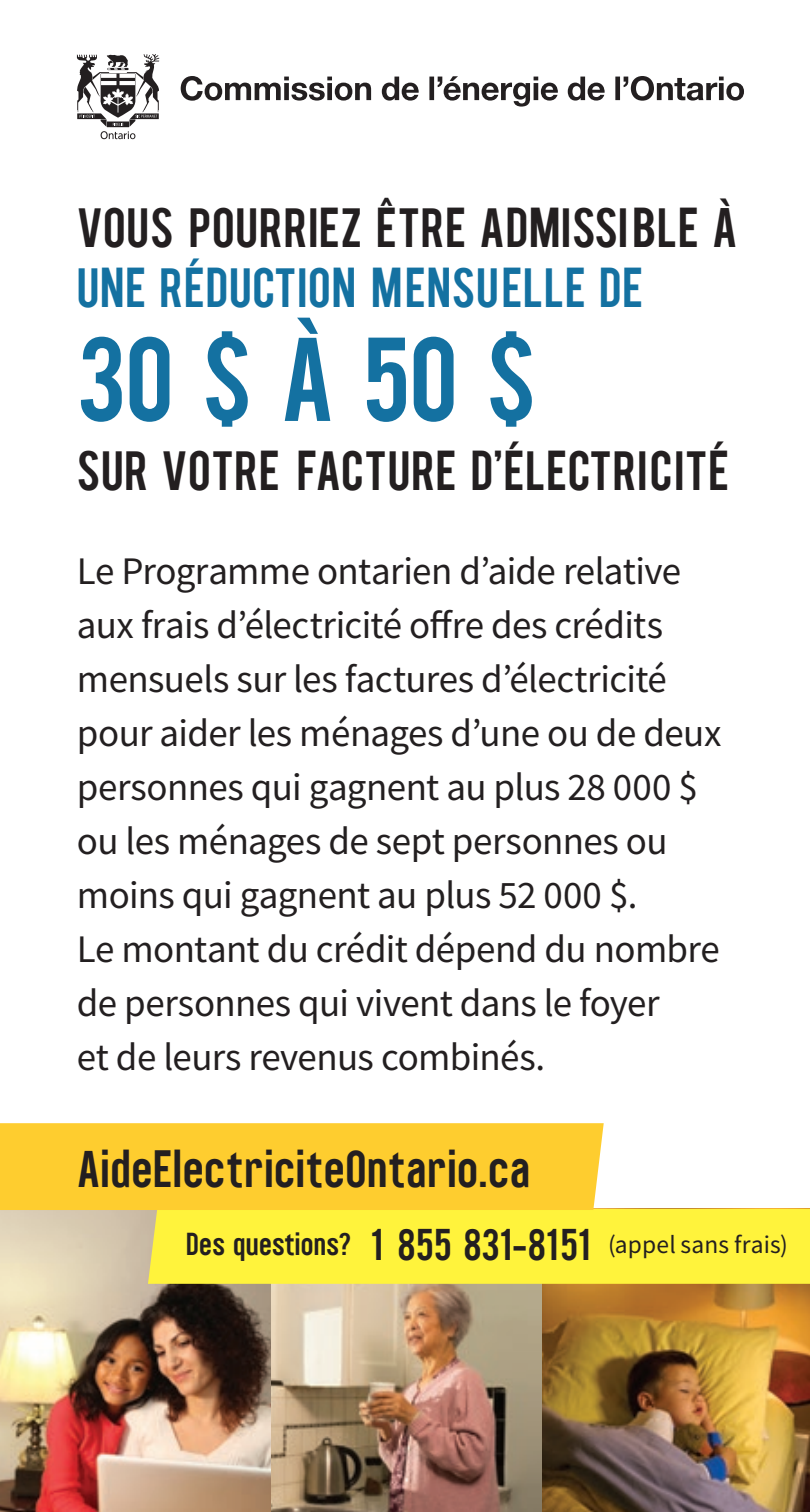
<style>
.page{position:relative;width:810px;height:1512px;background:#fff}
.page>*{position:absolute;margin:0;border:0;box-sizing:border-box;transform-origin:0 0}
.t1{font:96px "Wearetrippin Display";color:#1471a1}
.t2{font:45px "Wearetrippin Display";letter-spacing:.02em;color:#231f20}
.t3{font:45px "Wearetrippin Display";letter-spacing:.02em;color:#1471a1}
.t4{font:42px "Wearetrippin Display";letter-spacing:.01em;color:#231f20}
.t5{font:39px/54px "Source Sans Pro";letter-spacing:-.015em;color:#231f20}
.t6{font:25.5px "Source Sans Pro";letter-spacing:.005em;color:#231f20}
.s1{font-family:"Wearetrippin Display"}
.s2{font-family:"Wearetrippin Display";font-size:35.7px}
</style>
<div class="page">
<img style="left:0;top:1210px;width:810px;height:302px">
<div style="left:148px;top:1209px;width:662px;height:75px;background:#fff33c"></div>
<div style="left:0;top:1123px;width:604px;height:87px;background:#fecd2f"></div>
<svg style="left:77px;top:54px;width:82px;height:85px"></svg>
<svg style="left:181px;top:76px;width:563px;height:31px"></svg>
<p class="t2" style="left:77px;top:197px;width:662px">VOUS POURRIEZ ÊTRE ADMISSIBLE À</p>
<p class="t3" style="left:77px;top:257px;width:568px">UNE RÉDUCTION MENSUELLE DE</p>
<h1 class="t1" style="left:77px;top:315px;width:461px">30 $ À 50 $</h1>
<p class="t2" style="left:77px;top:440px;width:654px">SUR VOTRE FACTURE D’ÉLECTRICITÉ</p>
<p class="t5" style="left:77px;top:543px;width:646px">Le Programme ontarien d’aide relative aux frais d’électricité offre des crédits mensuels sur les factures d’électricité pour aider les ménages d’une ou de deux personnes qui gagnent au plus 28 000 $ ou les ménages de sept personnes ou moins qui gagnent au plus 52 000 $.<br>Le montant du crédit dépend du nombre de personnes qui vivent dans le foyer<br>et de leurs revenus combinés.</p>
<p class="t4" style="left:77px;top:1141px;width:455px">AideElectriciteOntario.ca</p>
<p class="t6" style="left:186px;top:1229px;width:603px"><span class="s1">Des questions?</span> <span class="s2">1 855 831-8151</span> (appel sans frais)</p>
</div>
